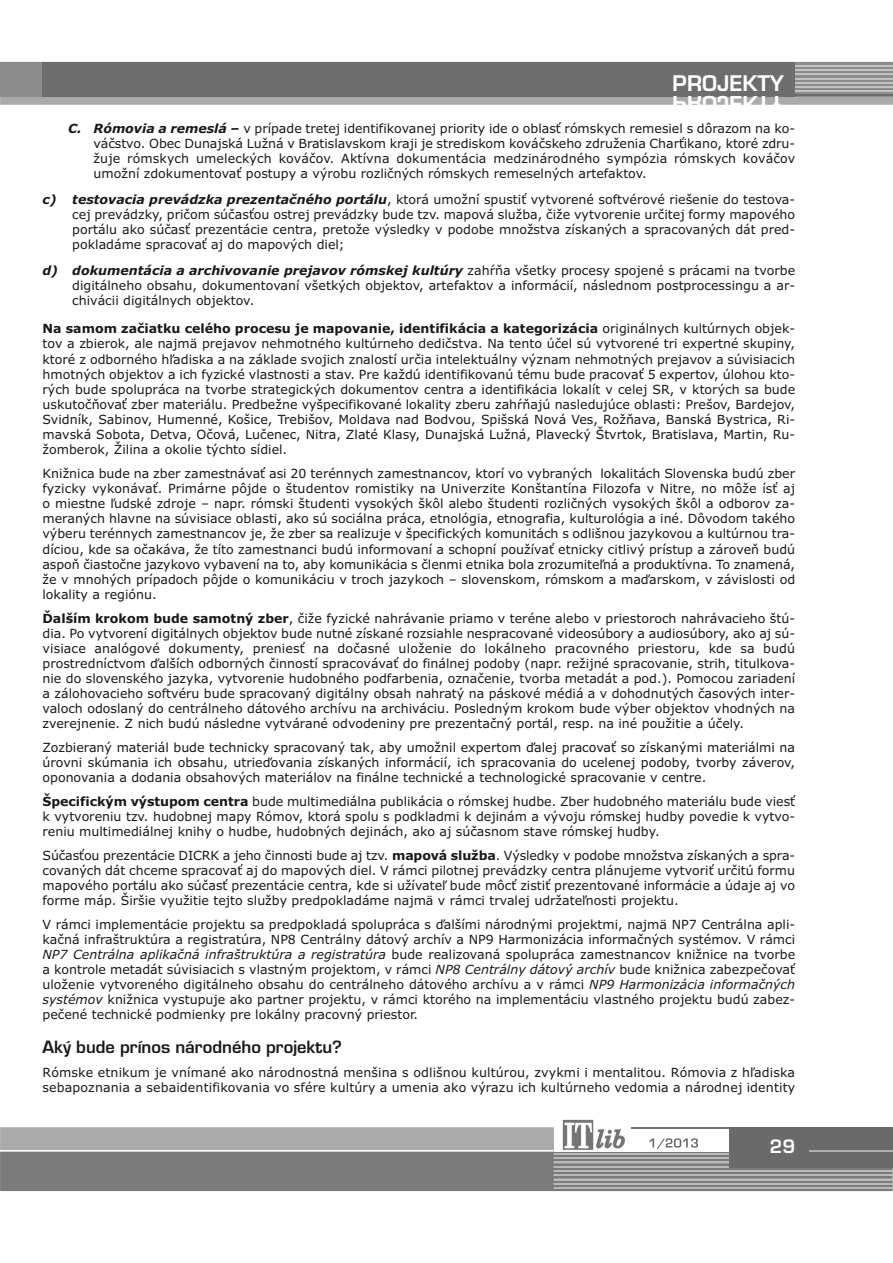
<style>
.page{position:relative;width:893px;height:1263px;background:#fff}
.page>*{position:absolute;margin:0;border:0;box-sizing:border-box;transform-origin:0 0}
.t1{font:21px "Euromode CE Bold";color:#fff}
.t2{font:18px "Euromode CE Bold";color:#fff}
.t3{font:16.5px "Euromode CE Bold";color:#191919}
.t4{font:12.6px/15.1px "Verdana";color:#191919;text-align:justify}
.s1{font-weight:700;font-style:italic}
.s2{font-weight:700}
.s3{font-style:italic}
</style>
<div class="page">
<svg style="left:0;top:1127px;width:554px;height:11px;background:#acacac"></svg>
<svg style="left:0;top:62px;width:893px;height:43px;background:#7e7e7e"></svg>
<hr style="left:795px;top:65px;width:98px;height:2px;background:#c2c2c2">
<hr style="left:631px;top:1127px;width:98px;height:2px;background:#717171">
<img style="left:562px;top:1119px;width:62px;height:19px">
<svg style="left:0;top:1138px;width:893px;height:53px;background:#919191"></svg>
<hr style="left:554px;top:1153px;width:338px;height:2px;background:#b9b9b9">
<div style="left:729px;top:1127px;width:164px;height:41px;background:#6a6a6a"></div>
<hr style="left:809px;top:1150px;width:84px;height:1px;background:#b0b0b0">
<h1 class="t1" style="left:673px;top:73px;width:113px">PP RR OO JJ EE KK TT YY</h1>
<p class="t4" style="left:94px;top:121px;width:703px;text-indent:-26px"><span class="s1">C. Rómovia a remeslá –</span> v prípade tretej identifikovanej priority ide o oblasť rómskych remesiel s dôrazom na ko&shy;váčstvo. Obec Dunajská Lužná v Bratislavskom kraji je strediskom kováčskeho združenia Charťikano, ktoré zdru&shy;žuje rómskych umeleckých kováčov. Aktívna dokumentácia medzinárodného sympózia rómskych kováčov umožní zdokumentovať postupy a výrobu rozličných rómskych remeselných artefaktov.</p>
<p class="t4" style="left:72px;top:192px;width:724px;text-indent:-30px"><span class="s1">c) testovacia prevádzka prezentačného portálu</span>, ktorá umožní spustiť vytvorené softvérové riešenie do testova&shy;cej prevádzky, pričom súčasťou ostrej prevádzky bude tzv. mapová služba, čiže vytvorenie určitej formy mapového portálu ako súčasť prezentácie centra, pretože výsledky v podobe množstva získaných a spracovaných dát pred&shy;pokladáme spracovať aj do mapových diel;</p>
<p class="t4" style="left:72px;top:263px;width:724px;text-indent:-30px"><span class="s1">d) dokumentácia a archivovanie prejavov rómskej kultúry</span> zahŕňa všetky procesy spojené s prácami na tvorbe digitálneho obsahu, dokumentovaní všetkých objektov, artefaktov a informácií, následnom postprocessingu a ar&shy;chivácii digitálnych objektov.</p>
<p class="t4" style="left:43px;top:321px;width:754px"><span class="s2">Na samom začiatku celého procesu je mapovanie, identifikácia a kategorizácia</span> originálnych kultúrnych objek&shy;tov a zbierok, ale najmä prejavov nehmotného kultúrneho dedičstva. Na tento účel sú vytvorené tri expertné skupiny, ktoré z odborného hľadiska a na základe svojich znalostí určia intelektuálny význam nehmotných prejavov a súvisiacich hmotných objektov a ich fyzické vlastnosti a stav. Pre každú identifikovanú tému bude pracovať 5 expertov, úlohou kto&shy;rých bude spolupráca na tvorbe strategických dokumentov centra a identifikácia lokalít v celej SR, v ktorých sa bude uskutočňovať zber materiálu. Predbežne vyšpecifikované lokality zberu zahŕňajú nasledujúce oblasti: Prešov, Bardejov, Svidník, Sabinov, Humenné, Košice, Trebišov, Moldava nad Bodvou, Spišská Nová Ves, Rožňava, Banská Bystrica, Ri&shy;mavská Sobota, Detva, Očová, Lučenec, Nitra, Zlaté Klasy, Dunajská Lužná, Plavecký Štvrtok, Bratislava, Martin, Ru&shy;žomberok, Žilina a okolie týchto sídiel.</p>
<p class="t4" style="left:43px;top:466px;width:754px">Knižnica bude na zber zamestnávať asi 20 terénnych zamestnancov, ktorí vo vybraných lokalitách Slovenska budú zber fyzicky vykonávať. Primárne pôjde o študentov romistiky na Univerzite Konštantína Filozofa v Nitre, no môže ísť aj o miestne ľudské zdroje – napr. rómski študenti vysokých škôl alebo študenti rozličných vysokých škôl a odborov za&shy;meraných hlavne na súvisiace oblasti, ako sú sociálna práca, etnológia, etnografia, kulturológia a iné. Dôvodom takého výberu terénnych zamestnancov je, že zber sa realizuje v špecifických komunitách s odlišnou jazykovou a kultúrnou tra&shy;díciou, kde sa očakáva, že títo zamestnanci budú informovaní a schopní používať etnicky citlivý prístup a zároveň budú aspoň čiastočne jazykovo vybavení na to, aby komunikácia s členmi etnika bola zrozumiteľná a produktívna. To znamená, že v mnohých prípadoch pôjde o komunikáciu v troch jazykoch – slovenskom, rómskom a maďarskom, v závislosti od lokality a regiónu.</p>
<p class="t4" style="left:43px;top:611px;width:754px"><span class="s2">Ďalším krokom bude samotný zber</span>, čiže fyzické nahrávanie priamo v teréne alebo v priestoroch nahrávacieho štú&shy;dia. Po vytvorení digitálnych objektov bude nutné získané rozsiahle nespracované videosúbory a audiosúbory, ako aj sú&shy;visiace analógové dokumenty, preniesť na dočasné uloženie do lokálneho pracovného priestoru, kde sa budú prostredníctvom ďalších odborných činností spracovávať do finálnej podoby (napr. režijné spracovanie, strih, titulkova&shy;nie do slovenského jazyka, vytvorenie hudobného podfarbenia, označenie, tvorba metadát a pod.). Pomocou zariadení a zálohovacieho softvéru bude spracovaný digitálny obsah nahratý na páskové médiá a v dohodnutých časových inter&shy;valoch odoslaný do centrálneho dátového archívu na archiváciu. Posledným krokom bude výber objektov vhodných na zverejnenie. Z nich budú následne vytvárané odvodeniny pre prezentačný portál, resp. na iné použitie a účely.</p>
<p class="t4" style="left:43px;top:740px;width:754px">Zozbieraný materiál bude technicky spracovaný tak, aby umožnil expertom ďalej pracovať so získanými materiálmi na úrovni skúmania ich obsahu, utrieďovania získaných informácií, ich spracovania do ucelenej podoby, tvorby záverov, oponovania a dodania obsahových materiálov na finálne technické a technologické spracovanie v centre.</p>
<p class="t4" style="left:43px;top:794px;width:754px"><span class="s2">Špecifickým výstupom centra</span> bude multimediálna publikácia o rómskej hudbe. Zber hudobného materiálu bude viesť k vytvoreniu tzv. hudobnej mapy Rómov, ktorá spolu s podkladmi k dejinám a vývoju rómskej hudby povedie k vytvo&shy;reniu multimediálnej knihy o hudbe, hudobných dejinách, ako aj súčasnom stave rómskej hudby.</p>
<p class="t4" style="left:43px;top:848px;width:754px">Súčasťou prezentácie DICRK a jeho činnosti bude aj tzv. <span class="s2">mapová služba</span>. Výsledky v podobe množstva získaných a spra&shy;covaných dát chceme spracovať aj do mapových diel. V rámci pilotnej prevádzky centra plánujeme vytvoriť určitú formu mapového portálu ako súčasť prezentácie centra, kde si užívateľ bude môcť zistiť prezentované informácie a údaje aj vo forme máp. Širšie využitie tejto služby predpokladáme najmä v rámci trvalej udržateľnosti projektu.</p>
<p class="t4" style="left:43px;top:917px;width:754px">V rámci implementácie projektu sa predpokladá spolupráca s ďalšími národnými projektmi, najmä NP7 Centrálna apli&shy;kačná infraštruktúra a registratúra, NP8 Centrálny dátový archív a NP9 Harmonizácia informačných systémov. V rámci <span class="s3">NP7 Centrálna aplikačná infraštruktúra a registratúra</span> bude realizovaná spolupráca zamestnancov knižnice na tvorbe a kontrole metadát súvisiacich s vlastným projektom, v rámci <span class="s3">NP8 Centrálny dátový archív</span> bude knižnica zabezpečovať uloženie vytvoreného digitálneho obsahu do centrálneho dátového archívu a v rámci <span class="s3">NP9 Harmonizácia informačných systémov</span> knižnica vystupuje ako partner projektu, v rámci ktorého na implementáciu vlastného projektu budú zabez&shy;pečené technické podmienky pre lokálny pracovný priestor.</p>
<h3 class="t3" style="left:43px;top:1037px;width:301px">Aký bude prínos národného projektu?</h3>
<p class="t4" style="left:43px;top:1065px;width:754px">Rómske etnikum je vnímané ako národnostná menšina s odlišnou kultúrou, zvykmi i mentalitou. Rómovia z hľadiska sebapoznania a sebaidentifikovania vo sfére kultúry a umenia ako výrazu ich kultúrneho vedomia a národnej identity</p>
<h2 class="t2" style="left:770px;top:1135px;width:27px">29</h2>
</div>
